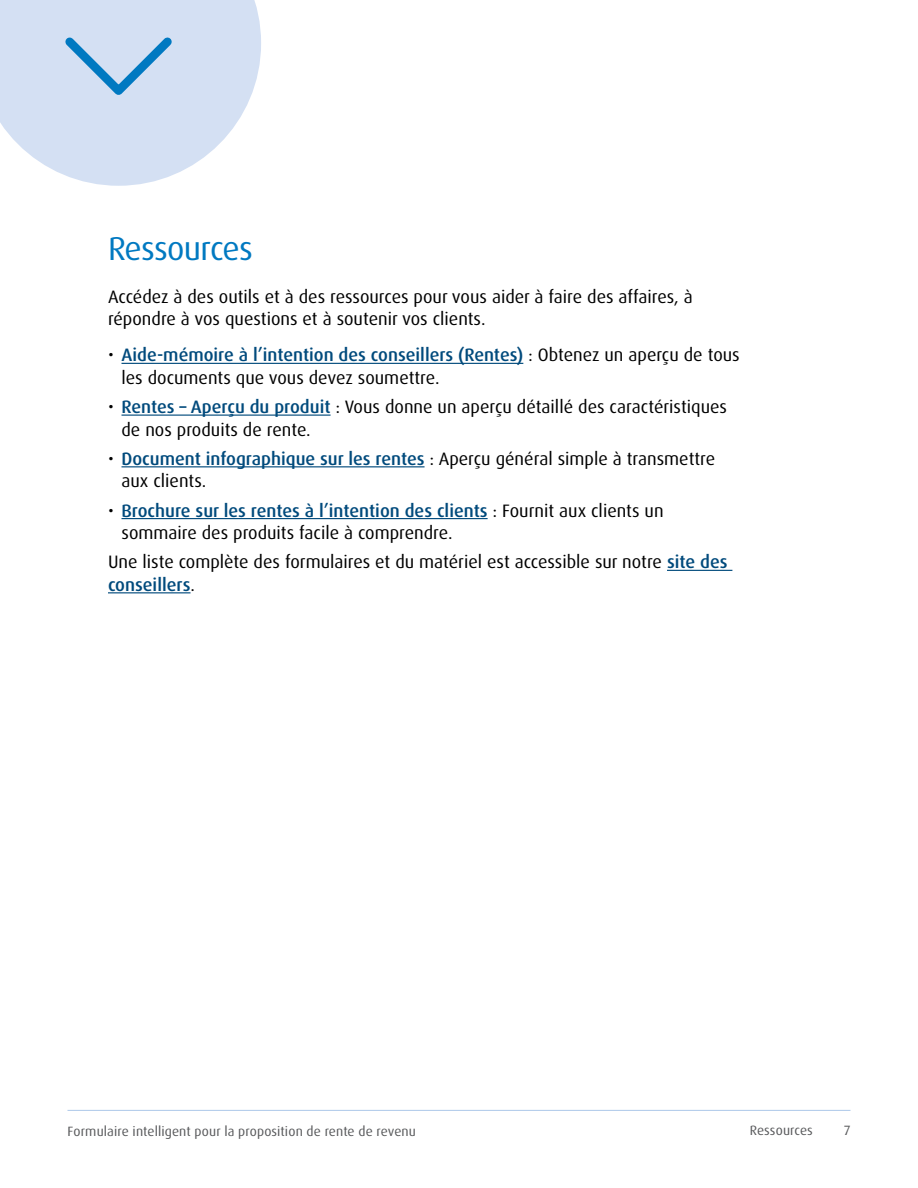
<style>
.page{position:relative;width:918px;height:1188px;background:#fff}
.page>*{position:absolute;margin:0;border:0;box-sizing:border-box;transform-origin:0 0}
.t1{font:33px "Dax Pro";letter-spacing:-.02em;color:#0079c1}
.t2{font:18px/22.5px "Dax Pro";color:#000}
.t3{font:13.5px "Dax Pro";letter-spacing:.01em;color:#58595b}
.s1{font-weight:500;color:#004a7c}
</style>
<div class="page">
<hr style="left:122px;top:363px;width:401px;height:1px;background:#004a7c">
<hr style="left:122px;top:415px;width:209px;height:1px;background:#004a7c">
<hr style="left:122px;top:466px;width:303px;height:1px;background:#004a7c">
<hr style="left:122px;top:518px;width:366px;height:1px;background:#004a7c">
<hr style="left:667px;top:570px;width:65px;height:1px;background:#004a7c">
<hr style="left:108px;top:592px;width:83px;height:1px;background:#004a7c">
<svg style="left:0;top:0;width:261px;height:186px;fill:#d4e0f3"></svg>
<svg style="left:58px;top:30px;width:122px;height:73px;background:#b6d1ec"></svg>
<hr style="left:68px;top:1110px;width:782px;height:1px;background:#adc8e9">
<h1 class="t1" style="left:108px;top:227px;width:147px">Ressources</h1>
<p class="t2" style="left:108px;top:286px;width:586px">Accédez à des outils et à des ressources pour vous aider à faire des affaires, à répondre à vos questions et à soutenir vos clients.</p>
<p class="t2" style="left:122px;top:344px;width:620px;text-indent:-14px">• <span class="s1">Aide-mémoire à l’intention des conseillers (Rentes)</span> : Obtenez un aperçu de tous les documents que vous devez soumettre.</p>
<p class="t2" style="left:122px;top:396px;width:607px;text-indent:-14px">• <span class="s1">Rentes – Aperçu du produit</span> : Vous donne un aperçu détaillé des caractéristiques de nos produits de rente.</p>
<p class="t2" style="left:122px;top:448px;width:595px;text-indent:-14px">• <span class="s1">Document infographique sur les rentes</span> : Aperçu général simple à transmettre aux clients.</p>
<p class="t2" style="left:122px;top:499px;width:544px;text-indent:-14px">• <span class="s1">Brochure sur les rentes à l’intention des clients</span> : Fournit aux clients un sommaire des produits facile à comprendre.</p>
<p class="t2" style="left:108px;top:551px;width:621px">Une liste complète des formulaires et du matériel est accessible sur notre <span class="s1">site des conseillers</span>.</p>
<p class="t3" style="left:68px;top:1123px;width:350px">Formulaire intelligent pour la proposition de rente de revenu</p>
<p class="t3" style="left:750px;top:1121px;width:65px">Ressources</p>
<p class="t3" style="left:844px;top:1121px;width:8px">7</p>
</div>
